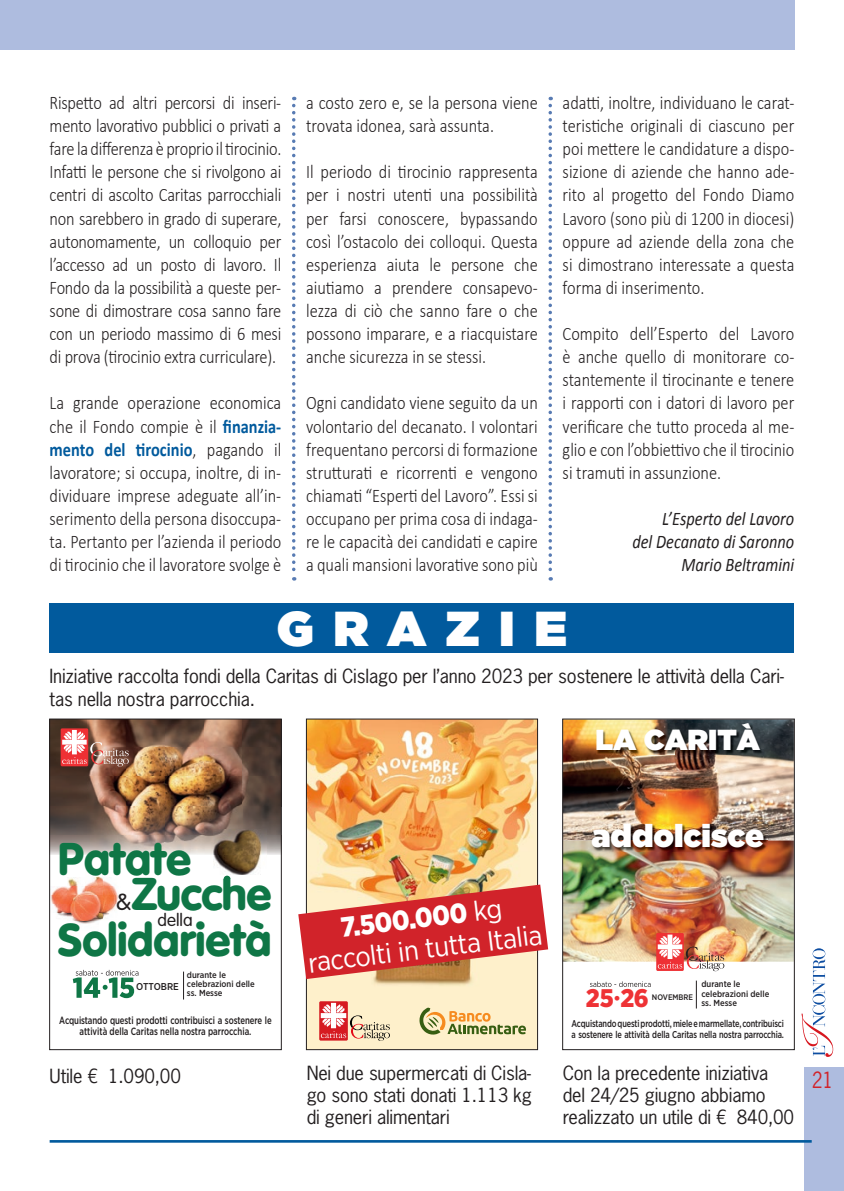
<style>
.page{position:relative;width:844px;height:1191px;background:#fff}
.page>*{position:absolute;margin:0;border:0;box-sizing:border-box;transform-origin:0 0}
.t1{font:49px "Gotham Ultra";letter-spacing:.4em;color:#fff}
.t2{font:900 45.15px/35.5px "VAG Rounded Std";color:#0f7646}
.t3{font:31.68px "Gotham Ultra";color:#fff}
.t4{font:28.88px "Gotham Ultra";color:#fff}
.t5{font:27.82px/30.8px "Gotham Narrow";color:#fff;text-align:center}
.t6{font:900 25.55px "Gotham Narrow";color:#ee3235}
.t7{font:21px "News Gothic Std";color:#d1232a;scale:.9 1}
.t8{font:300 19.25px/23.1px "Calibri";color:#231f20;text-align:justify;scale:.85 1}
.t9{font:italic 19.25px/23.1px "Calibri";color:#231f20;text-align:right;scale:.85 1}
.t10{font:18.38px/22.1px "News Gothic Std";letter-spacing:-.01em;color:#231f20}
.t11{font:300 17.15px "VAG Rounded Std";color:#231f20}
.t12{font:500 10.5px/10.8px "Gotham Narrow";letter-spacing:-.01em;color:#231f20;text-align:center;scale:.85 1}
.t13{font:500 9.97px/10.8px "Gotham Narrow";letter-spacing:-.015em;color:#231f20;scale:.85 1}
.t14{font:500 9.97px "Gotham Narrow";letter-spacing:-.015em;color:#231f20}
.t15{font:500 8.75px/9.5px "Gotham Narrow";color:#231f20}
.t16{font:500 8.05px "Gotham Narrow";color:#231f20}
.s1{font-weight:700;color:#015a9d}
.s2{font-weight:300;font-size:22.93px;color:#231f20}
.s3{font-weight:900}
</style>
<div class="page">
<svg style="left:801px;top:948px;width:32px;height:109px"></svg>
<svg style="left:548px;top:97px;width:4px;height:483px"></svg>
<svg style="left:292px;top:97px;width:3px;height:483px"></svg>
<div style="left:804px;top:1067px;width:39px;height:124px;background:#aebcdf"></div>
<div style="left:0;top:0;width:794px;height:50px;background:#aebcdf"></div>
<hr style="left:50px;top:1140px;width:761px;height:2px;background:#015a9d">
<img style="left:51px;top:876px;width:67px;height:48px">
<img style="left:51px;top:721px;width:228px;height:114px">
<img style="left:51px;top:835px;width:162px;height:20px">
<img style="left:266px;top:835px;width:13px;height:20px">
<div style="left:61px;top:728px;width:27px;height:38px;background:#ee3034"></div>
<svg style="left:62px;top:730px;width:67px;height:36px"></svg>
<svg style="left:183px;top:971px;width:1px;height:28px"></svg>
<svg style="left:73px;top:969px;width:65px;height:29px"></svg>
<img style="left:213px;top:829px;width:53px;height:46px">
<img style="left:223px;top:875px;width:8px;height:3px">
<div style="left:49px;top:719px;width:232px;height:331px;border:1px solid #231f20"></div>
<img style="left:308px;top:721px;width:227px;height:327px">
<div style="left:306px;top:719px;width:231px;height:331px;border:1px solid #231f20"></div>
<img style="left:564px;top:721px;width:228px;height:240px">
<img style="left:592px;top:824px;width:174px;height:27px">
<img style="left:596px;top:724px;width:167px;height:30px">
<svg style="left:656px;top:933px;width:27px;height:38px"></svg>
<img style="left:657px;top:934px;width:67px;height:37px">
<svg style="left:590px;top:981px;width:60px;height:6px"></svg>
<svg style="left:696px;top:980px;width:1px;height:28px"></svg>
<div style="left:562px;top:719px;width:232px;height:331px;border:1px solid #231f20"></div>
<svg style="left:319px;top:1001px;width:29px;height:39px"></svg>
<svg style="left:321px;top:1003px;width:69px;height:37px;background:#e6b19f"></svg>
<svg style="left:419px;top:1007px;width:107px;height:28px;background:#d5c894"></svg>
<div style="left:50px;top:603px;width:744px;height:49px;background:#015a9d"></div>
<svg style="left:298px;top:884px;width:250px;height:95px;background:#da5c52"></svg>
<p class="t8" style="left:50px;top:90px;width:274px">Rispetto ad altri percorsi di inseri&shy;mento lavorativo pubblici o privati a fare la differenza è proprio il tirocinio.<br>Infatti le persone che si rivolgono ai centri di ascolto Caritas parrocchiali non sarebbero in grado di superare, autonomamente, un colloquio per l’accesso ad un posto di lavoro. Il Fondo da la possibilità a queste per&shy;sone di dimostrare cosa sanno fare con un periodo massimo di 6 mesi di prova (tirocinio extra curriculare).</p>
<p class="t8" style="left:50px;top:390px;width:274px">La grande operazione economica che il Fondo compie è il <span class="s1">finanzia&shy;mento del tirocinio</span>, pagando il lavoratore; si occupa, inoltre, di in&shy;dividuare imprese adeguate all’in&shy;serimento della persona disoccupa&shy;ta. Pertanto per l’azienda il periodo di tirocinio che il lavoratore svolge è</p>
<p class="t8" style="left:306px;top:90px;width:274px">a costo zero e, se la persona viene trovata idonea, sarà assunta.</p>
<p class="t8" style="left:306px;top:159px;width:274px">Il periodo di tirocinio rappresenta per i nostri utenti una possibilità per farsi conoscere, bypassando così l’ostacolo dei colloqui. Questa esperienza aiuta le persone che aiutiamo a prendere consapevo&shy;lezza di ciò che sanno fare o che possono imparare, e a riacquistare anche sicurezza in se stessi.</p>
<p class="t8" style="left:306px;top:390px;width:274px">Ogni candidato viene seguito da un volontario del decanato. I volontari frequentano percorsi di formazione strutturati e ricorrenti e vengono chiamati “Esperti del Lavoro”. Essi si occupano per prima cosa di indaga&shy;re le capacità dei candidati e capire a quali mansioni lavorative sono più</p>
<p class="t8" style="left:562px;top:90px;width:274px">adatti, inoltre, individuano le carat&shy;teristiche originali di ciascuno per poi mettere le candidature a dispo&shy;sizione di aziende che hanno ade&shy;rito al progetto del Fondo Diamo Lavoro (sono più di 1200 in diocesi) oppure ad aziende della zona che si dimostrano interessate a questa forma di inserimento.</p>
<p class="t8" style="left:562px;top:321px;width:274px">Compito dell’Esperto del Lavoro è anche quello di monitorare co&shy;stantemente il tirocinante e tenere i rapporti con i datori di lavoro per verificare che tutto proceda al me&shy;glio e con l’obbiettivo che il tirocinio si tramuti in assunzione.</p>
<p class="t9" style="left:632px;top:506px;width:192px">L’Esperto del Lavoro<br>del Decanato di Saronno<br>Mario Beltramini</p>
<h1 class="t1" style="left:277px;top:600px;width:291px">GRAZIE</h1>
<p class="t10" style="left:50px;top:665px;width:735px">Iniziative raccolta fondi della Caritas di Cislago per l’anno 2023 per sostenere le attività della Cari&shy;tas nella nostra parrocchia.</p>
<h3 class="t4" style="left:595px;top:723px;width:166px">LA CARITÀ</h3>
<h2 class="t2" style="left:116px;top:842px;width:157px;text-indent:-58px">Patate <span class="s2">&amp;</span>Zucche</h2>
<p class="t11" style="left:157px;top:910px;width:37px">della</p>
<h2 class="t2" style="left:58px;top:923px;width:215px">Solidarietà</h2>
<p class="t14" style="left:136px;top:980px;width:44px">OTTOBRE</p>
<p class="t15" style="left:187px;top:969px;width:69px">durante le celebrazioni delle ss. Messe</p>
<p class="t12" style="left:59px;top:1014px;width:251px">Acquistando questi prodotti contribuisci a sostenere le attività della Caritas nella nostra parrocchia.</p>
<h3 class="t5" style="left:302px;top:916px;width:237px;rotate:-7deg"><span class="s3">7.500.000</span> kg raccolti in tutta Italia</h3>
<h3 class="t3" style="left:591px;top:818px;width:174px">addolcisce</h3>
<h3 class="t6" style="left:585px;top:981px;width:64px">25<sup>•</sup>26</h3>
<p class="t15" style="left:701px;top:979px;width:69px">durante le celebrazioni delle ss. Messe</p>
<p class="t16" style="left:651px;top:992px;width:43px">NOVEMBRE</p>
<p class="t13" style="left:571px;top:1017px;width:251px">Acquistando questi prodotti, miele e marmellate, contribuisci a sostenere le attività della Caritas nella nostra parrocchia.</p>
<p class="t10" style="left:50px;top:1064px;width:133px">Utile € 1.090,00</p>
<p class="t10" style="left:306px;top:1061px;width:227px;text-align:justify">Nei due supermercati di Cisla&shy;go sono stati donati 1.113 kg di generi alimentari</p>
<p class="t10" style="left:562px;top:1061px;width:233px">Con la precedente iniziativa del 24/25 giugno abbiamo realizzato un utile di € 840,00</p>
<p class="t7" style="left:811px;top:1067px;width:26px">21</p>
</div>
